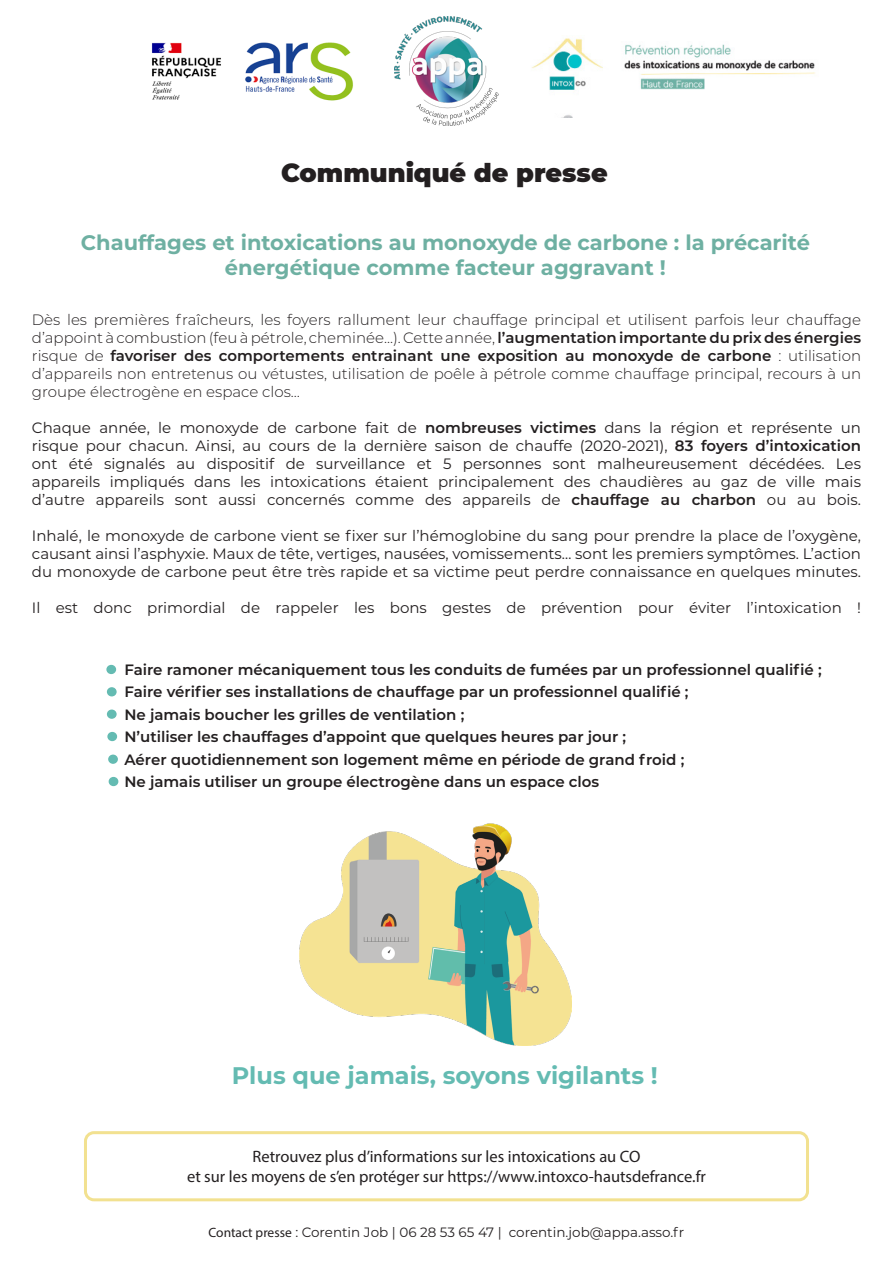
<style>
.page{position:relative;width:893px;height:1263px;background:#fff}
.page>*{position:absolute;margin:0;border:0;box-sizing:border-box;transform-origin:0 0}
.t1{font:900 25.5px "Montserrat";color:#231f20}
.t2{font:700 24px "Montserrat";color:#64bbb2}
.t3{font:700 21px/25.2px "Montserrat";color:#6eb0a2;text-align:center}
.t4{font:16.5px "Myriad Pro";color:#231f20}
.t5{font:15px/18px "Montserrat";color:#231f20;text-align:justify}
.t6{font:300 15px/18px "Montserrat";color:#231f20;text-align:justify}
.t7{font:600 15px "Montserrat";color:#231f20}
.t8{font:13.5px "Montserrat";color:#231f20}
.s1{font-weight:600}
.s2{font-family:"Myriad Pro"}
</style>
<div class="page">
<img style="left:394px;top:16px;width:104px;height:109px">
<img style="left:531px;top:38px;width:284px;height:80px">
<div style="left:84px;top:1131px;width:725px;height:70px;border:3px solid #f2e190;border-radius:9px"></div>
<div style="left:108px;top:710px;width:8px;height:8px;background:#64bbb2;border-radius:50%"></div>
<div style="left:107px;top:709px;width:10px;height:10px;border:2px solid #64bbb2;border-radius:50%"></div>
<div style="left:108px;top:733px;width:8px;height:7px;background:#64bbb2;border-radius:50%"></div>
<div style="left:107px;top:732px;width:10px;height:9px;border:2px solid #64bbb2;border-radius:50%"></div>
<div style="left:109px;top:755px;width:8px;height:8px;background:#64bbb2;border-radius:50%"></div>
<div style="left:108px;top:754px;width:10px;height:10px;border:2px solid #64bbb2;border-radius:50%"></div>
<div style="left:109px;top:778px;width:9px;height:7px;background:#64bbb2;border-radius:50%"></div>
<div style="left:109px;top:777px;width:9px;height:9px;border:2px solid #64bbb2;border-radius:50%"></div>
<img style="left:152px;top:42px;width:201px;height:59px">
<img style="left:300px;top:823px;width:272px;height:222px">
<div style="left:107px;top:666px;width:8px;height:7px;background:#64bbb2;border-radius:50%"></div>
<div style="left:106px;top:665px;width:10px;height:9px;border:2px solid #64bbb2;border-radius:50%"></div>
<div style="left:108px;top:688px;width:8px;height:8px;background:#64bbb2;border-radius:50%"></div>
<div style="left:107px;top:687px;width:10px;height:9px;border:2px solid #64bbb2;border-radius:50%"></div>
<p class="t1" style="left:281px;top:154px;width:328px">Communiqué de presse</p>
<p class="t3" style="left:81px;top:229px;width:730px">Chauffages et intoxications au monoxyde de carbone : la précarité énergétique comme facteur aggravant !</p>
<p class="t6" style="left:32px;top:310px;width:831px">Dès les premières fraîcheurs, les foyers rallument leur chauffage principal et utilisent parfois leur chauffage d’appoint à combustion (feu à pétrole, cheminée...). Cette année, <span class="s1">l’augmentation importante du prix des énergies </span>risque de <span class="s1">favoriser des comportements entrainant une exposition au monoxyde de carbone</span> : utilisation d’appareils non entretenus ou vétustes, utilisation de poêle à pétrole comme chauffage principal, recours à un groupe électrogène en espace clos…</p>
<p class="t5" style="left:32px;top:418px;width:831px">Chaque année, le monoxyde de carbone fait de <span class="s1">nombreuses victimes</span> dans la région et représente un risque pour chacun. Ainsi, au cours de la dernière saison de chauffe (2020-2021), <span class="s1">83 foyers d’intoxication </span>ont été signalés au dispositif de surveillance et 5 personnes sont malheureusement décédées. Les appareils impliqués dans les intoxications étaient principalement des chaudières au gaz de ville mais d’autre appareils sont aussi concernés comme des appareils de <span class="s1">chauffage au charbon</span> ou au bois.</p>
<p class="t5" style="left:32px;top:526px;width:831px">Inhalé, le monoxyde de carbone vient se fixer sur l’hémoglobine du sang pour prendre la place de l’oxygène, causant ainsi l’asphyxie. Maux de tête, vertiges, nausées, vomissements… sont les premiers symptômes. L’action du monoxyde de carbone peut être très rapide et sa victime peut perdre connaissance en quelques minutes.</p>
<p class="t5" style="left:32px;top:598px;width:831px">Il est donc primordial de rappeler les bons gestes de prévention pour éviter l’intoxication !</p>
<p class="t7" style="left:124px;top:658px;width:699px">Faire ramoner mécaniquement tous les conduits de fumées par un professionnel qualifié ;</p>
<p class="t7" style="left:124px;top:681px;width:566px">Faire vérifier ses installations de chauffage par un professionnel qualifié ;</p>
<p class="t7" style="left:124px;top:703px;width:341px">Ne jamais boucher les grilles de ventilation ;</p>
<p class="t7" style="left:124px;top:726px;width:503px">N’utiliser les chauffages d’appoint que quelques heures par jour ;</p>
<p class="t7" style="left:124px;top:748px;width:561px">Aérer quotidiennement son logement même en période de grand froid ;</p>
<p class="t7" style="left:124px;top:771px;width:476px">Ne jamais utiliser un groupe électrogène dans un espace clos</p>
<p class="t2" style="left:232px;top:1058px;width:428px">Plus que jamais, soyons vigilants !</p>
<p class="t4" style="left:252px;top:1146px;width:389px">Retrouvez plus d’informations sur les intoxications au CO</p>
<p class="t4" style="left:187px;top:1166px;width:520px">et sur les moyens de s’en protéger sur https://www.intoxco-hautsdefrance.fr</p>
<p class="t8" style="left:209px;top:1223px;width:477px"><span class="s2">Contact presse</span> : Corentin Job | 06 28 53 65 47 | corentin.job@appa.asso.fr</p>
</div>
